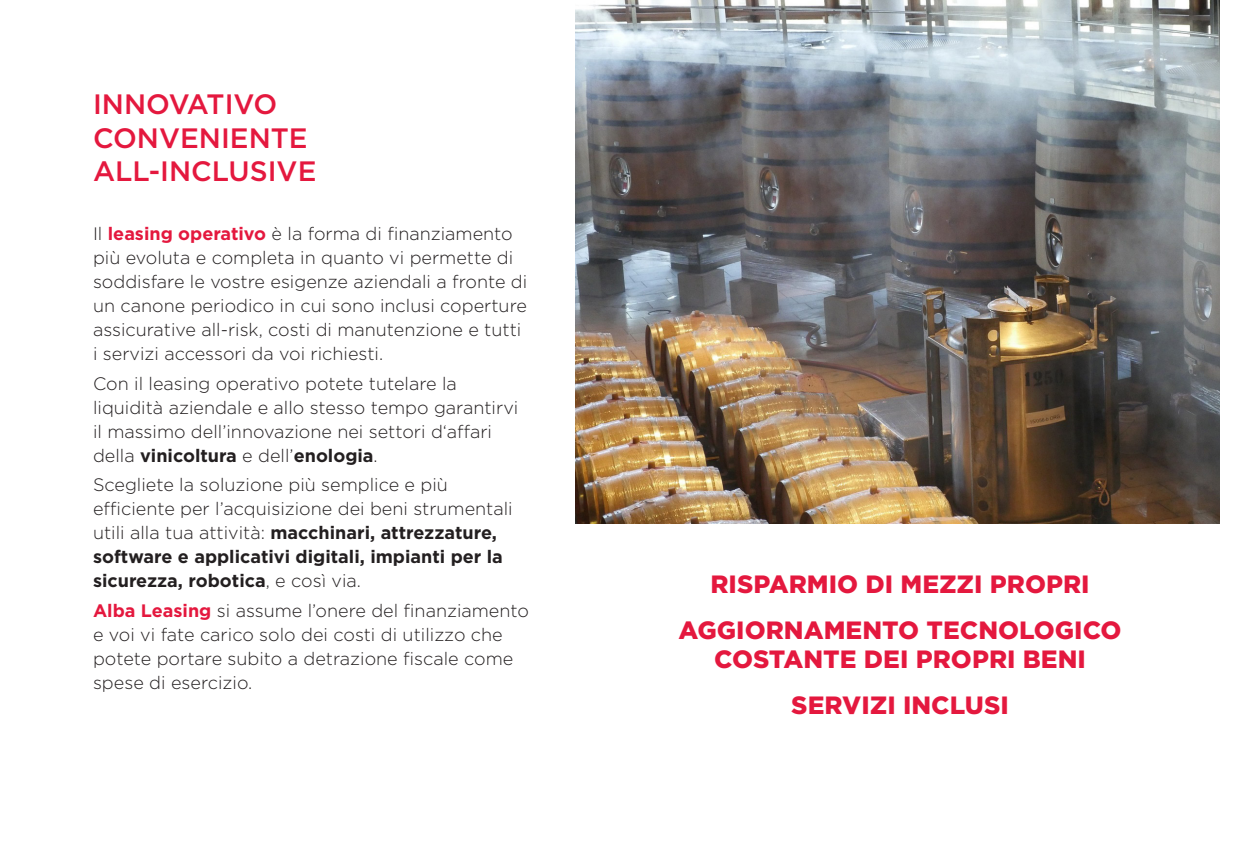
<style>
.page{position:relative;width:1248px;height:851px;background:#fff}
.page>*{position:absolute;margin:0;border:0;box-sizing:border-box;transform-origin:0 0}
.t1{font:500 28px "Gotham";color:#e4183e}
.t2{font:900 24px/28.8px "Gotham S Sm";color:#e4183e;text-align:center}
.t3{font:300 18px/24px "Gotham";color:#231f20}
.s1{font-weight:700;color:#e4183e}
.s2{font-weight:700}
</style>
<div class="page">
<img style="left:575px;top:0;width:644px;height:523px">
<p class="t1" style="left:93px;top:86px;width:186px">INNOVATIVO</p>
<p class="t1" style="left:93px;top:119px;width:216px">CONVENIENTE</p>
<p class="t1" style="left:93px;top:153px;width:225px">ALL-INCLUSIVE</p>
<p class="t3" style="left:93px;top:221px;width:436px">Il <span class="s1">leasing operativo</span> è la forma di finanziamento più evoluta e completa in quanto vi permette di soddisfare le vostre esigenze aziendali a fronte di un canone periodico in cui sono inclusi coperture assicurative all-risk, costi di manutenzione e tutti i servizi accessori da voi richiesti.</p>
<p class="t3" style="left:93px;top:370px;width:427px">Con il leasing operativo potete tutelare la liquidità aziendale e allo stesso tempo garantirvi il massimo dell’innovazione nei settori d‘affari della <span class="s2">vinicoltura</span> e dell’<span class="s2">enologia</span>.</p>
<p class="t3" style="left:93px;top:472px;width:421px">Scegliete la soluzione più semplice e più efficiente per l’acquisizione dei beni strumentali utili alla tua attività: <span class="s2">macchinari, attrezzature, software e applicativi digitali, impianti per la sicurezza, robotica</span>, e così via.</p>
<p class="t3" style="left:93px;top:598px;width:437px"><span class="s1">Alba Leasing</span> si assume l’onere del finanziamento e voi vi fate carico solo dei costi di utilizzo che potete portare subito a detrazione fiscale come spese di esercizio.</p>
<p class="t2" style="left:710px;top:569px;width:381px">RISPARMIO DI MEZZI PROPRI</p>
<p class="t2" style="left:678px;top:615px;width:444px">AGGIORNAMENTO TECNOLOGICO<br>COSTANTE DEI PROPRI BENI</p>
<p class="t2" style="left:791px;top:690px;width:219px">SERVIZI INCLUSI</p>
</div>
